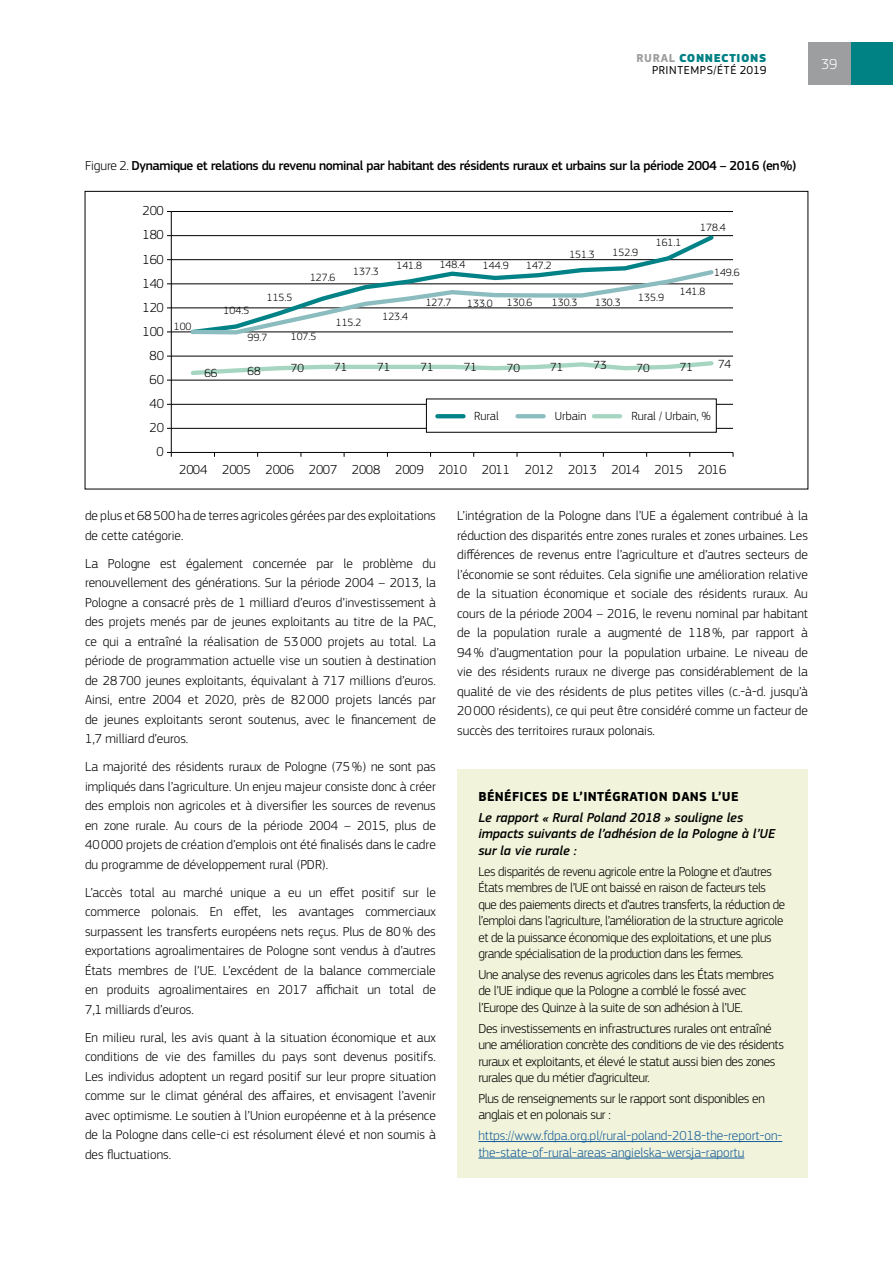
<style>
.page{position:relative;width:893px;height:1263px;background:#fff}
.page>*{position:absolute;margin:0;border:0;box-sizing:border-box;transform-origin:0 0}
.t1{font:300 15px "EC Square Sans Pro";color:#fff}
.t2{font:300 13.5px/19.5px "EC Square Sans Pro";color:#000;text-align:justify}
.t3{font:300 13.5px/16.5px "EC Square Sans Pro";letter-spacing:-.025em;color:#000}
.t4{font:500 13.5px "EC Square Sans Pro";letter-spacing:-.03em;color:#000}
.t5{font:300 13.5px/16.5px "EC Square Sans Pro";color:#155c9b}
.t6{font:italic 500 13.5px/16.5px "EC Square Sans Pro";color:#000}
.t7{font:700 13.5px "EC Square Sans Pro";letter-spacing:.02em;color:#000}
.t8{font:300 12.3px "EC Square Sans Pro";color:#000}
.t9{font:12px/12px "EC Square Sans Pro";letter-spacing:.05em;color:#000;text-align:right}
.t10{font:300 10.95px "EC Square Sans Pro";color:#000}
.s1{font-weight:700;color:#9d9e9f}
.s2{font-weight:900;color:#008184}
.s3{font-weight:300}
</style>
<div class="page">
<div style="left:850px;top:43px;width:43px;height:42px;background:#008184"></div>
<div style="left:457px;top:770px;width:351px;height:408px;background:#f1f4da"></div>
<hr style="left:478px;top:1141px;width:304px;height:1px;background:#155c9b">
<hr style="left:478px;top:1158px;width:266px;height:1px;background:#155c9b">
<hr style="left:171px;top:428px;width:562px;height:1px;background:#000">
<hr style="left:171px;top:404px;width:562px;height:1px;background:#000">
<hr style="left:171px;top:380px;width:562px;height:1px;background:#000">
<hr style="left:171px;top:356px;width:562px;height:1px;background:#000">
<hr style="left:171px;top:332px;width:562px;height:1px;background:#000">
<hr style="left:171px;top:308px;width:562px;height:1px;background:#000">
<hr style="left:171px;top:284px;width:562px;height:1px;background:#000">
<hr style="left:171px;top:259px;width:562px;height:1px;background:#000">
<hr style="left:171px;top:235px;width:562px;height:1px;background:#000">
<hr style="left:171px;top:211px;width:562px;height:1px;background:#000">
<hr style="left:171px;top:211px;width:1px;height:241px;background:#000">
<hr style="left:171px;top:452px;width:562px;height:1px;background:#000">
<svg style="left:167px;top:452px;width:5px;height:5px"></svg>
<svg style="left:188px;top:235px;width:529px;height:98px"></svg>
<svg style="left:189px;top:267px;width:528px;height:68px"></svg>
<svg style="left:190px;top:361px;width:524px;height:14px"></svg>
<div style="left:426px;top:399px;width:290px;height:33px;background:#fff"></div>
<svg style="left:437px;top:414px;width:26px;height:4px"></svg>
<hr style="left:517px;top:414px;width:27px;height:4px;background:#8bbcc0">
<hr style="left:594px;top:414px;width:26px;height:4px;background:#a6d5c2">
<div style="left:808px;top:43px;width:42px;height:42px;background:#9d9e9f"></div>
<p class="t9" style="left:637px;top:52px;width:131px"><span class="s1">RURAL</span> <span class="s2">CONNECTIONS<br></span>PRINTEMPS/ÉTÉ 2019</p>
<p class="t1" style="left:821px;top:56px;width:18px">39</p>
<p class="t4" style="left:85px;top:158px;width:713px"><span class="s3">Figure 2.</span> Dynamique et relations du revenu nominal par habitant des résidents ruraux et urbains sur la période 2004 – 2016 (en%)</p>
<p class="t2" style="left:143px;top:201px;width:23px">200</p>
<p class="t2" style="left:143px;top:225px;width:23px">180</p>
<p class="t2" style="left:143px;top:249px;width:23px">160</p>
<p class="t2" style="left:143px;top:273px;width:23px">140</p>
<p class="t2" style="left:143px;top:297px;width:23px">120</p>
<p class="t2" style="left:143px;top:322px;width:23px">100</p>
<p class="t2" style="left:150px;top:346px;width:16px">80</p>
<p class="t2" style="left:150px;top:370px;width:16px">60</p>
<p class="t2" style="left:150px;top:394px;width:16px">40</p>
<p class="t2" style="left:150px;top:418px;width:16px">20</p>
<p class="t2" style="left:156px;top:442px;width:9px">0</p>
<p class="t10" style="left:174px;top:320px;width:19px">100</p>
<p class="t10" style="left:224px;top:304px;width:27px">104.5</p>
<p class="t10" style="left:267px;top:291px;width:27px">115.5</p>
<p class="t10" style="left:310px;top:271px;width:27px">127.6</p>
<p class="t10" style="left:353px;top:265px;width:27px">137.3</p>
<p class="t10" style="left:396px;top:259px;width:27px">141.8</p>
<p class="t10" style="left:440px;top:258px;width:27px">148.4</p>
<p class="t10" style="left:483px;top:259px;width:27px">144.9</p>
<p class="t10" style="left:526px;top:259px;width:27px">147.2</p>
<p class="t10" style="left:569px;top:248px;width:27px">151.3</p>
<p class="t10" style="left:613px;top:246px;width:27px">152.9</p>
<p class="t10" style="left:656px;top:236px;width:27px">161.1</p>
<p class="t10" style="left:700px;top:221px;width:27px">178.4</p>
<p class="t10" style="left:714px;top:266px;width:27px">149.6</p>
<p class="t10" style="left:426px;top:296px;width:27px">127.7</p>
<p class="t10" style="left:467px;top:297px;width:27px">133.0</p>
<p class="t10" style="left:507px;top:296px;width:27px">130.6</p>
<p class="t10" style="left:552px;top:296px;width:27px">130.3</p>
<p class="t10" style="left:595px;top:296px;width:27px">130.3</p>
<p class="t10" style="left:638px;top:291px;width:27px">135.9</p>
<p class="t10" style="left:680px;top:285px;width:27px">141.8</p>
<p class="t10" style="left:336px;top:316px;width:27px">115.2</p>
<p class="t10" style="left:382px;top:310px;width:27px">123.4</p>
<p class="t10" style="left:248px;top:331px;width:21px">99.7</p>
<p class="t10" style="left:291px;top:330px;width:27px">107.5</p>
<p class="t8" style="left:204px;top:366px;width:15px">66</p>
<p class="t8" style="left:248px;top:363px;width:15px">68</p>
<p class="t8" style="left:291px;top:361px;width:15px">70</p>
<p class="t8" style="left:334px;top:360px;width:15px">71</p>
<p class="t8" style="left:377px;top:360px;width:15px">71</p>
<p class="t8" style="left:420px;top:360px;width:15px">71</p>
<p class="t8" style="left:464px;top:360px;width:15px">71</p>
<p class="t8" style="left:507px;top:361px;width:15px">70</p>
<p class="t8" style="left:550px;top:360px;width:15px">71</p>
<p class="t8" style="left:593px;top:357px;width:15px">73</p>
<p class="t8" style="left:637px;top:361px;width:15px">70</p>
<p class="t8" style="left:680px;top:360px;width:15px">71</p>
<p class="t8" style="left:718px;top:356px;width:15px">74</p>
<p class="t8" style="left:474px;top:409px;width:26px">Rural</p>
<p class="t8" style="left:555px;top:409px;width:33px">Urbain</p>
<p class="t8" style="left:631px;top:409px;width:81px">Rural / Urbain, %</p>
<p class="t2" style="left:179px;top:460px;width:549px">2004 2005 2006 2007 2008 2009 2010 2011 2012 2013 2014 2015 2016</p>
<p class="t2" style="left:85px;top:506px;width:352px">de plus et 68500 ha de terres agricoles gérées par des exploitations de cette catégorie.</p>
<p class="t2" style="left:85px;top:554px;width:352px">La Pologne est également concernée par le problème du renouvellement des générations. Sur la période 2004 – 2013, la Pologne a consacré près de 1 milliard d’euros d’investissement à des projets menés par de jeunes exploitants au titre de la PAC, ce qui a entraîné la réalisation de 53000 projets au total. La période de programmation actuelle vise un soutien à destination de 28700 jeunes exploitants, équivalant à 717 millions d’euros.<br>Ainsi, entre 2004 et 2020, près de 82000 projets lancés par de jeunes exploitants seront soutenus, avec le financement de 1,7 milliard d’euros.</p>
<p class="t2" style="left:85px;top:757px;width:352px">La majorité des résidents ruraux de Pologne (75%) ne sont pas impliqués dans l’agriculture. Un enjeu majeur consiste donc à créer des emplois non agricoles et à diversifier les sources de revenus en zone rurale. Au cours de la période 2004 – 2015, plus de 40000 projets de création d’emplois ont été finalisés dans le cadre du programme de développement rural (PDR).</p>
<p class="t2" style="left:85px;top:882px;width:352px">L’accès total au marché unique a eu un effet positif sur le commerce polonais. En effet, les avantages commerciaux surpassent les transferts européens nets reçus. Plus de 80% des exportations agroalimentaires de Pologne sont vendus à d’autres États membres de l’UE. L’excédent de la balance commerciale en produits agroalimentaires en 2017 affichait un total de 7,1 milliards d’euros.</p>
<p class="t2" style="left:85px;top:1027px;width:352px">En milieu rural, les avis quant à la situation économique et aux conditions de vie des familles du pays sont devenus positifs.<br>Les individus adoptent un regard positif sur leur propre situation comme sur le climat général des affaires, et envisagent l’avenir avec optimisme. Le soutien à l’Union européenne et à la présence de la Pologne dans celle-ci est résolument élevé et non soumis à des fluctuations.</p>
<p class="t2" style="left:457px;top:506px;width:352px">L’intégration de la Pologne dans l’UE a également contribué à la réduction des disparités entre zones rurales et zones urbaines. Les différences de revenus entre l’agriculture et d’autres secteurs de l’économie se sont réduites. Cela signifie une amélioration relative de la situation économique et sociale des résidents ruraux. Au cours de la période 2004 – 2016, le revenu nominal par habitant de la population rurale a augmenté de 118%, par rapport à 94% d’augmentation pour la population urbaine. Le niveau de vie des résidents ruraux ne diverge pas considérablement de la qualité de vie des résidents de plus petites villes (c.-à-d. jusqu’à 20000 résidents), ce qui peut être considéré comme un facteur de succès des territoires ruraux polonais.</p>
<p class="t7" style="left:478px;top:788px;width:261px">BÉNÉFICES DE L’INTÉGRATION DANS L’UE</p>
<p class="t6" style="left:478px;top:809px;width:298px">Le rapport « Rural Poland 2018 » souligne les impacts suivants de l’adhésion de la Pologne à l’UE sur la vie rurale :</p>
<p class="t3" style="left:478px;top:863px;width:308px">Les disparités de revenu agricole entre la Pologne et d’autres États membres de l’UE ont baissé en raison de facteurs tels que des paiements directs et d’autres transferts, la réduction de l’emploi dans l’agriculture, l’amélioration de la structure agricole et de la puissance économique des exploitations, et une plus grande spécialisation de la production dans les fermes.</p>
<p class="t3" style="left:478px;top:966px;width:297px">Une analyse des revenus agricoles dans les États membres de l’UE indique que la Pologne a comblé le fossé avec l’Europe des Quinze à la suite de son adhésion à l’UE.</p>
<p class="t3" style="left:478px;top:1020px;width:307px">Des investissements en infrastructures rurales ont entraîné une amélioration concrète des conditions de vie des résidents ruraux et exploitants, et élevé le statut aussi bien des zones rurales que du métier d’agriculteur.</p>
<p class="t3" style="left:478px;top:1090px;width:288px">Plus de renseignements sur le rapport sont disponibles en anglais et en polonais sur :</p>
<p class="t5" style="left:478px;top:1127px;width:305px">https://www.fdpa.org.pl/rural-poland-2018-the-report-on&shy;the-state-of-rural-areas-angielska-wersja-raportu</p>
</div>
